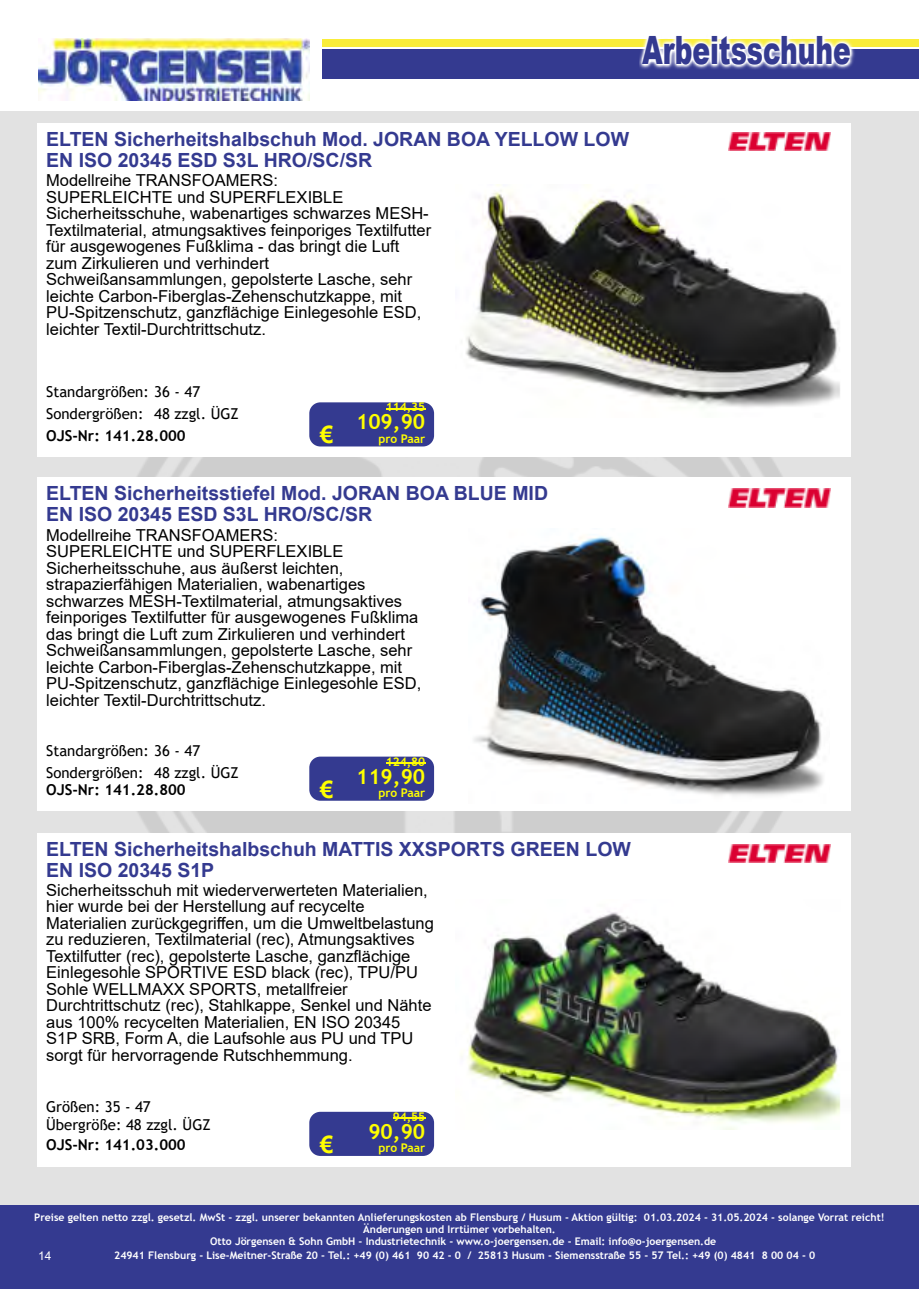
<style>
.page{position:relative;width:919px;height:1289px;background:#fff}
.page>*{position:absolute;margin:0;border:0;box-sizing:border-box;transform-origin:0 0}
.t1{font:900 39px "Arial";color:#343a90;scale:.68 1}
.t2{font:700 24px "Arial";color:#ff0}
.t3{font:700 21px "Trebuchet MS";color:#ff0}
.t4{font:700 19.5px "Arial";color:#343a90}
.t5{font:16.5px "Arial";color:#000}
.t6{font:15px "Trebuchet MS";color:#000}
.t7{font:700 15px "Trebuchet MS";color:#000}
.t8{font:700 12px "Trebuchet MS";color:#ff0}
.t9{font:12px "Arial";color:#fff}
.t10{font:700 10.5px "Trebuchet MS";color:#fff}
</style>
<div class="page">
<div style="left:0;top:110px;width:918px;height:1178px;background:#e2e2e2"></div>
<div style="left:0;top:1205px;width:918px;height:83px;background:#343a90"></div>
<div style="left:322px;top:39px;width:596px;height:8px;background:#f9ed3a"></div>
<img style="left:39px;top:38px;width:271px;height:63px">
<div style="left:322px;top:50px;width:596px;height:29px;background:#343a90"></div>
<img style="left:639px;top:39px;width:216px;height:30px">
<div style="left:38px;top:123px;width:812px;height:334px;background:#fff"></div>
<div style="left:309px;top:402px;width:125px;height:44px;background:#343a90;border-radius:11px"></div>
<hr style="left:385px;top:408px;width:40px;height:1px;background:#ff0">
<div style="left:38px;top:477px;width:812px;height:334px;background:#fff"></div>
<div style="left:309px;top:756px;width:125px;height:44px;background:#343a90;border-radius:11px"></div>
<hr style="left:385px;top:762px;width:40px;height:1px;background:#ff0">
<img style="left:728px;top:489px;width:102px;height:18px">
<img style="left:728px;top:132px;width:102px;height:19px">
<div style="left:38px;top:833px;width:812px;height:333px;background:#fff"></div>
<div style="left:309px;top:1111px;width:125px;height:44px;background:#343a90;border-radius:11px"></div>
<hr style="left:393px;top:1117px;width:32px;height:1px;background:#ff0">
<img style="left:728px;top:844px;width:102px;height:18px">
<img style="left:468px;top:911px;width:373px;height:218px">
<img style="left:474px;top:536px;width:349px;height:260px">
<img style="left:465px;top:184px;width:375px;height:224px">
<p class="t1" style="left:642px;top:36px;width:308px">Arbeitsschuhe</p>
<p class="t4" style="left:46px;top:132px;width:584px">ELTEN Sicherheitshalbschuh Mod. JORAN BOA YELLOW LOW</p>
<p class="t4" style="left:46px;top:153px;width:327px">EN ISO 20345 ESD S3L HRO/SC/SR</p>
<p class="t5" style="left:46px;top:174px;width:233px">Modellreihe TRANSFOAMERS:</p>
<p class="t5" style="left:46px;top:191px;width:299px">SUPERLEICHTE und SUPERFLEXIBLE</p>
<p class="t5" style="left:46px;top:207px;width:384px">Sicherheitsschuhe, wabenartiges schwarzes MESH-</p>
<p class="t5" style="left:46px;top:224px;width:386px">Textilmaterial, atmungsaktives feinporiges Textilfutter</p>
<p class="t5" style="left:46px;top:240px;width:355px">für ausgewogenes Fußklima - das bringt die Luft</p>
<p class="t5" style="left:46px;top:257px;width:224px">zum Zirkulieren und verhindert</p>
<p class="t5" style="left:46px;top:273px;width:367px">Schweißansammlungen, gepolsterte Lasche, sehr</p>
<p class="t5" style="left:46px;top:290px;width:357px">leichte Carbon-Fiberglas-Zehenschutzkappe, mit</p>
<p class="t5" style="left:46px;top:306px;width:377px">PU-Spitzenschutz, ganzflächige Einlegesohle ESD,</p>
<p class="t5" style="left:46px;top:323px;width:221px">leichter Textil-Durchtrittschutz.</p>
<p class="t6" style="left:46px;top:386px;width:155px">Standargrößen: 36 - 47</p>
<p class="t6" style="left:46px;top:408px;width:194px">Sondergrößen: 48 zzgl. ÜGZ</p>
<p class="t8" style="left:385px;top:402px;width:41px">114,35</p>
<p class="t3" style="left:356px;top:414px;width:71px">109,90</p>
<p class="t7" style="left:46px;top:430px;width:141px">OJS-Nr: 141.28.000</p>
<p class="t2" style="left:320px;top:426px;width:15px">€</p>
<p class="t8" style="left:378px;top:434px;width:48px">pro Paar</p>
<p class="t4" style="left:46px;top:486px;width:503px">ELTEN Sicherheitsstiefel Mod. JORAN BOA BLUE MID</p>
<p class="t4" style="left:46px;top:507px;width:327px">EN ISO 20345 ESD S3L HRO/SC/SR</p>
<p class="t5" style="left:46px;top:528px;width:233px">Modellreihe TRANSFOAMERS:</p>
<p class="t5" style="left:46px;top:545px;width:299px">SUPERLEICHTE und SUPERFLEXIBLE</p>
<p class="t5" style="left:46px;top:561px;width:299px">Sicherheitsschuhe, aus äußerst leichten,</p>
<p class="t5" style="left:46px;top:578px;width:321px">strapazierfähigen Materialien, wabenartiges</p>
<p class="t5" style="left:46px;top:594px;width:357px">schwarzes MESH-Textilmaterial, atmungsaktives</p>
<p class="t5" style="left:46px;top:611px;width:374px">feinporiges Textilfutter für ausgewogenes Fußklima</p>
<p class="t5" style="left:46px;top:627px;width:360px">das bringt die Luft zum Zirkulieren und verhindert</p>
<p class="t5" style="left:46px;top:644px;width:367px">Schweißansammlungen, gepolsterte Lasche, sehr</p>
<p class="t5" style="left:46px;top:660px;width:357px">leichte Carbon-Fiberglas-Zehenschutzkappe, mit</p>
<p class="t5" style="left:46px;top:677px;width:377px">PU-Spitzenschutz, ganzflächige Einlegesohle ESD,</p>
<p class="t5" style="left:46px;top:693px;width:221px">leichter Textil-Durchtrittschutz.</p>
<p class="t6" style="left:46px;top:744px;width:155px">Standargrößen: 36 - 47</p>
<p class="t6" style="left:46px;top:767px;width:194px">Sondergrößen: 48 zzgl. ÜGZ</p>
<p class="t8" style="left:385px;top:756px;width:41px">124,80</p>
<p class="t3" style="left:356px;top:768px;width:71px">119,90</p>
<p class="t7" style="left:46px;top:784px;width:141px">OJS-Nr: 141.28.800</p>
<p class="t2" style="left:320px;top:780px;width:15px">€</p>
<p class="t8" style="left:378px;top:788px;width:48px">pro Paar</p>
<p class="t4" style="left:46px;top:841px;width:586px">ELTEN Sicherheitshalbschuh MATTIS XXSPORTS GREEN LOW</p>
<p class="t4" style="left:46px;top:862px;width:170px">EN ISO 20345 S1P</p>
<p class="t5" style="left:46px;top:883px;width:383px">Sicherheitsschuh mit wiederverwerteten Materialien,</p>
<p class="t5" style="left:46px;top:900px;width:320px">hier wurde bei der Herstellung auf recycelte</p>
<p class="t5" style="left:46px;top:916px;width:389px">Materialien zurückgegriffen, um die Umweltbelastung</p>
<p class="t5" style="left:46px;top:933px;width:370px">zu reduzieren, Textilmaterial (rec), Atmungsaktives</p>
<p class="t5" style="left:46px;top:949px;width:366px">Textilfutter (rec), gepolsterte Lasche, ganzflächige</p>
<p class="t5" style="left:46px;top:966px;width:373px">Einlegesohle SPORTIVE ESD black (rec), TPU/PU</p>
<p class="t5" style="left:46px;top:982px;width:303px">Sohle WELLMAXX SPORTS, metallfreier</p>
<p class="t5" style="left:46px;top:999px;width:387px">Durchtrittschutz (rec), Stahlkappe, Senkel und Nähte</p>
<p class="t5" style="left:46px;top:1015px;width:355px">aus 100% recycelten Materialien, EN ISO 20345</p>
<p class="t5" style="left:46px;top:1032px;width:369px">S1P SRB, Form A, die Laufsohle aus PU und TPU</p>
<p class="t5" style="left:46px;top:1048px;width:308px">sorgt für hervorragende Rutschhemmung.</p>
<p class="t6" style="left:46px;top:1100px;width:106px">Größen: 35 - 47</p>
<p class="t6" style="left:46px;top:1118px;width:166px">Übergröße: 48 zzgl. ÜGZ</p>
<p class="t8" style="left:393px;top:1111px;width:34px">94,55</p>
<p class="t3" style="left:368px;top:1123px;width:58px">90,90</p>
<p class="t7" style="left:46px;top:1139px;width:141px">OJS-Nr: 141.03.000</p>
<p class="t2" style="left:320px;top:1135px;width:15px">€</p>
<p class="t8" style="left:378px;top:1143px;width:48px">pro Paar</p>
<p class="t10" style="left:34px;top:1212px;width:852px">Preise gelten netto zzgl. gesetzl. MwSt - zzgl. unserer bekannten Anlieferungskosten ab Flensburg / Husum - Aktion gültig: 01.03.2024 - 31.05.2024 - solange Vorrat reicht!</p>
<p class="t10" style="left:363px;top:1224px;width:194px">Änderungen und Irrtümer vorbehalten.</p>
<p class="t10" style="left:210px;top:1236px;width:507px">Otto Jörgensen &amp; Sohn GmbH - Industrietechnik - www.o-joergensen.de - Email: info@o-joergensen.de</p>
<p class="t9" style="left:38px;top:1250px;width:15px">14</p>
<p class="t10" style="left:114px;top:1250px;width:702px">24941 Flensburg - Lise-Meitner-Straße 20 - Tel.: +49 (0) 461 90 42 - 0 / 25813 Husum - Siemensstraße 55 - 57 Tel.: +49 (0) 4841 8 00 04 - 0</p>
</div>
